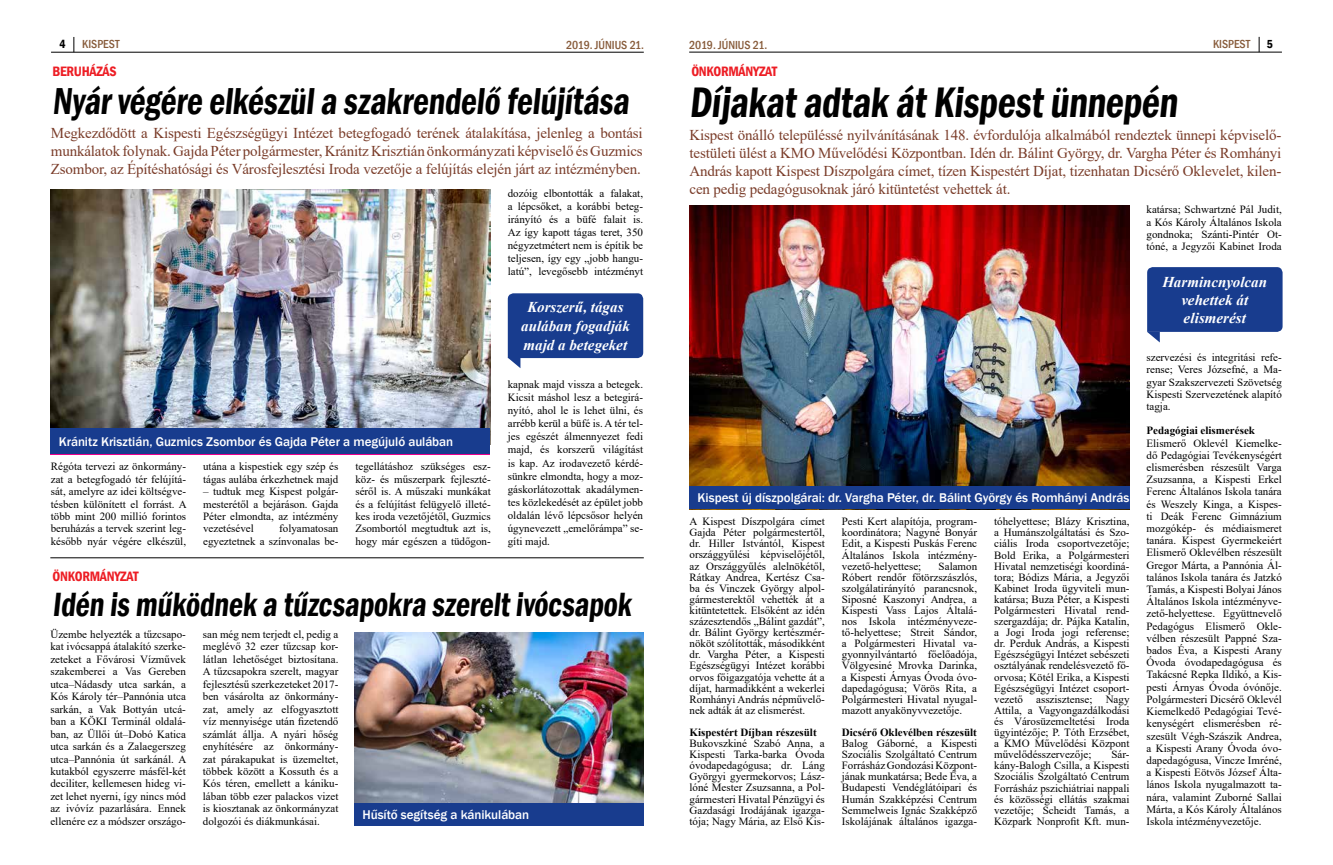
<style>
.page{position:relative;width:1333px;height:865px;background:#fff}
.page>*{position:absolute;margin:0;border:0;box-sizing:border-box;transform-origin:0 0}
.t1{font:600 condensed 43.9px "Franklin Gothic";color:#000;scale:.89 1}
.t2{font:600 condensed 38.6px "Franklin Gothic";color:#000;scale:.89 1}
.t3{font:600 condensed 34.6px "Franklin Gothic";color:#000;scale:.89 1}
.t4{font:15px/18px "Times New Roman";letter-spacing:-.01em;color:#7a3c29;text-align:justify}
.t5{font:italic 700 15px/18.8px "Times New Roman";color:#fff;text-align:center}
.t6{font:600 condensed 14px "Franklin Gothic";letter-spacing:-.02em;color:#ed1d24}
.t7{font:500 13px "Franklin Gothic";letter-spacing:-.005em;color:#fff}
.t8{font:500 condensed 12px "Franklin Gothic";color:#875b3a}
.t9{font:600 condensed 12px "Franklin Gothic";color:#000}
.t10{font:11px/11.1px "Times New Roman";color:#000;text-align:justify}
.t11{font:700 11px "Times New Roman";color:#000}
</style>
<div class="page">
<svg style="left:74px;top:37px;width:1px;height:15px"></svg>
<hr style="left:689px;top:52px;width:592px;height:1px;background:#000">
<svg style="left:1258px;top:37px;width:1px;height:15px"></svg>
<hr style="left:51px;top:52px;width:592px;height:1px;background:#000">
<img style="left:354px;top:632px;width:289px;height:170px">
<div style="left:354px;top:802px;width:289px;height:23px;background:#183c8e"></div>
<hr style="left:50px;top:557px;width:593px;height:1px;background:#000">
<svg style="left:508px;top:293px;width:135px;height:75px;background:#36559c"></svg>
<img style="left:50px;top:189px;width:440px;height:239px">
<div style="left:50px;top:428px;width:440px;height:26px;background:#183c8e"></div>
<svg style="left:1147px;top:267px;width:135px;height:75px;background:#36559c"></svg>
<img style="left:689px;top:206px;width:440px;height:280px">
<div style="left:689px;top:486px;width:440px;height:23px;background:#183c8e"></div>
<p class="t8" style="left:566px;top:37px;width:80px">2019. JÚNIUS 21.</p>
<p class="t8" style="left:689px;top:37px;width:80px">2019. JÚNIUS 21.</p>
<p class="t9" style="left:59px;top:36px;width:8px">4</p>
<p class="t8" style="left:82px;top:36px;width:39px">KISPEST</p>
<p class="t8" style="left:1212px;top:36px;width:39px">KISPEST</p>
<p class="t9" style="left:1266px;top:36px;width:8px">5</p>
<p class="t6" style="left:691px;top:62px;width:87px">ÖNKORMÁNYZAT</p>
<p class="t6" style="left:53px;top:62px;width:65px">BERUHÁZÁS</p>
<h2 class="t2" style="left:52px;top:76px;width:655px">Nyár végére elkészüla szakrendelő felújítása</h2>
<p class="t4" style="left:51px;top:123px;width:593px">Megkezdődött a Kispesti Egészségügyi Intézet betegfogadó terének átalakítása, jelenleg a bontási munkálatok folynak. Gajda Péter polgármester, Kránitz Krisztián önkormányzati képviselő és Guzmics Zsombor, az Építéshatósági és Városfejlesztési Iroda vezetője a felújítás elején járt az intézményben.</p>
<p class="t10" style="left:508px;top:186px;width:137px;line-height:13.1px">dozóig elbontották a falakat, a lépcsőket, a korábbi beteg&shy;irányító és a büfé falait is.<br>Az így kapott tágas teret, 350 négyzetmétert nem is építik be teljesen, így egy „jobb hangu&shy;latú”, levegősebb intézményt</p>
<p class="t7" style="left:59px;top:433px;width:396px">Kránitz Krisztián, Guzmics Zsombor és Gajda Péter a megújuló aulában</p>
<p class="t10" style="left:51px;top:460px;width:137px;line-height:12.4px">Régóta tervezi az önkormány&shy;zat a betegfogadó tér felújítá&shy;sát, amelyre az idei költségve&shy;tésben különített el forrást. A több mint 200 millió forintos beruházás a tervek szerint leg&shy;később nyár végére elkészül,</p>
<p class="t10" style="left:203px;top:460px;width:137px;line-height:12.4px">utána a kispestiek egy szép és tágas aulába érkezhetnek majd</p>
<p class="t10" style="left:203px;top:485px;width:137px;line-height:12.4px">– tudtuk meg Kispest polgár&shy;mesterétől a bejáráson. Gajda Péter elmondta, az intézmény vezetésével</p>
<p class="t10" style="left:203px;top:522px;width:137px;line-height:12.4px;text-align:right">folyamatosan<br>egyeztetnek a színvonalas be-</p>
<p class="t10" style="left:355px;top:460px;width:137px;line-height:12.4px">tegellátáshoz szükséges esz&shy;köz- és műszerpark fejleszté&shy;séről is. A műszaki munkákat és a felújítást felügyelő illeté&shy;kes iroda vezetőjétől, Guzmics Zsombortól megtudtuk azt is, hogy már egészen a tüdőgon-</p>
<h3 class="t5" style="left:521px;top:297px;width:110px">Korszerű, tágas aulában fogadják majd a betegeket</h3>
<p class="t10" style="left:508px;top:377px;width:137px;line-height:13.1px">kapnak majd vissza a betegek.<br>Kicsit máshol lesz a betegirá&shy;nyító, ahol le is lehet ülni, és arrébb kerül a büfé is. A tér tel&shy;jes egészét álmennyezet fedi majd, és korszerű világítást is kap. Az irodavezető kérdé&shy;sünkre elmondta, hogy a moz&shy;gáskorlátozottak akadálymen&shy;tes közlekedését az épület jobb oldalán lévő lépcsősor helyén úgynevezett „emelőrámpa” se&shy;gíti majd.</p>
<p class="t6" style="left:53px;top:566px;width:87px">ÖNKORMÁNYZAT</p>
<h3 class="t3" style="left:52px;top:581px;width:657px">Idén is működnek a tűzcsapokra szerelt ivócsapok</h3>
<p class="t10" style="left:50px;top:627px;width:138px;line-height:12.5px">Üzembe helyezték a tűzcsapo&shy;kat ivócsappá átalakító szerke&shy;zeteket a Fővárosi Vízművek szakemberei a Vas Gereben utca–Nádasdy utca sarkán, a Kós Károly tér–Pannónia utca sarkán, a Vak Bottyán utcá&shy;ban a KÖKI Terminál oldalá&shy;ban, az Üllői út–Dobó Katica utca sarkán és a Zalaegerszeg utca–Pannónia út sarkánál. A kutakból egyszerre másfél-két deciliter, kellemesen hideg vi&shy;zet lehet nyerni, így nincs mód az ivóvíz pazarlására. Ennek ellenére ez a módszer országo-</p>
<p class="t10" style="left:203px;top:627px;width:137px;line-height:12.5px">san még nem terjedt el, pedig a meglévő 32 ezer tűzcsap kor&shy;látlan lehetőséget biztosítana.<br>A tűzcsapokra szerelt, magyar fejlesztésű szerkezeteket 2017- ben vásárolta az önkormány&shy;zat, amely az elfogyasztott víz mennyisége után fizetendő számlát állja. A nyári hőség enyhítésére az önkormány&shy;zat párakapukat is üzemeltet, többek között a Kossuth és a Kós téren, emellett a kániku&shy;lában több ezer palackos vizet is kiosztanak az önkormányzat dolgozói és diákmunkásai.</p>
<p class="t7" style="left:362px;top:806px;width:168px">Hűsítő segítség a kánikulában</p>
<h1 class="t1" style="left:689px;top:73px;width:557px">Díjakat adtak át Kispest ünnepén</h1>
<p class="t4" style="left:689px;top:125px;width:593px">Kispest önálló településsé nyilvánításának 148. évfordulója alkalmából rendeztek ünnepi képviselő&shy;testületi ülést a KMO Művelődési Központban. Idén dr. Bálint György, dr. Vargha Péter és Romhányi András kapott Kispest Díszpolgára címet, tízen Kispestért Díjat, tizenhatan Dicsérő Oklevelet, kilen&shy;cen pedig pedagógusoknak járó kitüntetést vehettek át.</p>
<p class="t10" style="left:1146px;top:203px;width:137px;line-height:12.2px">katársa; Schwartzné Pál Judit, a Kós Károly Általános Iskola gondnoka; Szánti-Pintér Ot&shy;tóné, a Jegyzői Kabinet Iroda</p>
<p class="t7" style="left:697px;top:490px;width:433px">Kispest új díszpolgárai: dr. Vargha Péter, dr. Bálint György és Romhányi András</p>
<p class="t10" style="left:689px;top:515px;width:137px">A Kispest Díszpolgára címet Gajda Péter polgármestertől, dr. Hiller Istvántól, Kispest országgyűlési képviselőjétől, az Országgyűlés alelnökétől, Rátkay Andrea, Kertész Csa&shy;ba és Vinczek György alpol&shy;gármesterektől vehették át a kitüntetettek. Elsőként az idén százesztendős „Bálint gazdát”, dr. Bálint György kertészmér&shy;nököt szólították, másodikként dr. Vargha Péter, a Kispesti Egészségügyi Intézet korábbi orvos főigazgatója vehette át a díjat, harmadikként a wekerlei Romhányi András népművelő&shy;nek adták át az elismerést.</p>
<p class="t11" style="left:689px;top:724px;width:129px">Kispestért Díjban részesült</p>
<p class="t10" style="left:689px;top:737px;width:137px">Bukovszkiné Szabó Anna, a Kispesti Tarka-barka Óvoda óvodapedagógusa; dr. Láng Györgyi gyermekorvos; Lász&shy;lóné Mester Zsuzsanna, a Pol&shy;gármesteri Hivatal Pénzügyi és Gazdasági Irodájának igazga&shy;tója; Nagy Mária, az Első Kis-</p>
<p class="t10" style="left:841px;top:515px;width:137px">Pesti Kert alapítója, program&shy;koordinátora; Nagyné Bonyár Edit, a Kispesti Puskás Ferenc Általános Iskola intézmény&shy;vezető-helyettese;</p>
<p class="t10" style="left:841px;top:560px;width:137px;text-indent:97px">Salamon Róbert rendőr főtörzszászlós, szolgálatirányító parancsnok, Siposné Kaszonyi Andrea, a Kispesti Vass Lajos Általá&shy;nos Iskola intézményveze&shy;tő-helyettese; Streit Sándor, a Polgármesteri Hivatal va&shy;gyonnyilvántartó főelőadója, Völgyesiné Mrovka Darinka, a Kispesti Árnyas Óvoda óvo&shy;dapedagógusa; Vörös Rita, a Polgármesteri Hivatal nyugal&shy;mazott anyakönyvvezetője.</p>
<p class="t11" style="left:841px;top:724px;width:137px">Dicsérő Oklevélben részesült</p>
<p class="t10" style="left:841px;top:737px;width:137px">Balog Gáborné, a Kispesti Szociális Szolgáltató Centrum Forrásház Gondozási Központ&shy;jának munkatársa; Bede Éva, a Budapesti Vendéglátóipari és Humán Szakképzési Centrum Semmelweis Ignác Szakképző Iskolájának általános igazga-</p>
<p class="t10" style="left:994px;top:515px;width:137px">tóhelyettese; Blázy Krisztina, a Humánszolgáltatási és Szo&shy;ciális Iroda csoportvezetője; Bold Erika, a Polgármesteri Hivatal nemzetiségi koordiná&shy;tora; Bódizs Mária, a Jegyzői Kabinet Iroda ügyviteli mun&shy;katársa; Buza Péter, a Kispesti Polgármesteri Hivatal rend&shy;szergazdája; dr. Pájka Katalin, a Jogi Iroda jogi referense; dr. Perduk András, a Kispesti Egészségügyi Intézet sebészeti osztályának rendelésvezető fő&shy;orvosa; Kötél Erika, a Kispesti Egészségügyi Intézet csoport&shy;vezető asszisztense; Nagy Attila, a Vagyongazdálkodási és Városüzemeltetési Iroda ügyintézője; P. Tóth Erzsébet, a KMO Művelődési Központ művelődésszervezője;</p>
<p class="t10" style="left:994px;top:748px;width:137px;text-indent:117px">Sár&shy;kány-Balogh Csilla, a Kispesti Szociális Szolgáltató Centrum Forrásház pszichiátriai nappali és közösségi ellátás szakmai vezetője; Scheidt Tamás, a Közpark Nonprofit Kft. mun-</p>
<h3 class="t5" style="left:1162px;top:272px;width:106px;line-height:18px">Harmincnyolcan vehettek át elismerést</h3>
<p class="t10" style="left:1146px;top:351px;width:137px;line-height:12.2px">szervezési és integritási refe&shy;rense; Veres Józsefné, a Ma&shy;gyar Szakszervezeti Szövetség Kispesti Szervezetének alapító tagja.</p>
<p class="t11" style="left:1146px;top:423px;width:110px">Pedagógiai elismerések</p>
<p class="t10" style="left:1146px;top:436px;width:137px;line-height:12.2px">Elismerő Oklevél Kiemelke&shy;dő Pedagógiai Tevékenységért elismerésben részesült Varga Zsuzsanna, a Kispesti Erkel Ferenc Általános Iskola tanára és Weszely Kinga, a Kispes&shy;ti Deák Ferenc Gimnázium mozgókép- és médiaismeret tanára. Kispest Gyermekeiért Elismerő Oklevélben részesült Gregor Márta, a Pannónia Ál&shy;talános Iskola tanára és Jatzkó Tamás, a Kispesti Bolyai János Általános Iskola intézményve&shy;zető-helyettese. Együttnevelő Pedagógus Elismerő Okle&shy;vélben részesült Pappné Sza&shy;bados Éva, a Kispesti Arany Óvoda óvodapedagógusa és Takácsné Repka Ildikó, a Kis&shy;pesti Árnyas Óvoda óvónője.<br>Polgármesteri Dicsérő Oklevél Kiemelkedő Pedagógiai Tevé&shy;kenységért elismerésben ré&shy;szesült Végh-Szászik Andrea, a Kispesti Arany Óvoda óvo&shy;dapedagógusa, Vincze Imréné, a Kispesti Eötvös József Álta&shy;lános Iskola nyugalmazott ta&shy;nára, valamint Zuborné Sallai Márta, a Kós Károly Általános Iskola intézményvezetője.</p>
</div>
